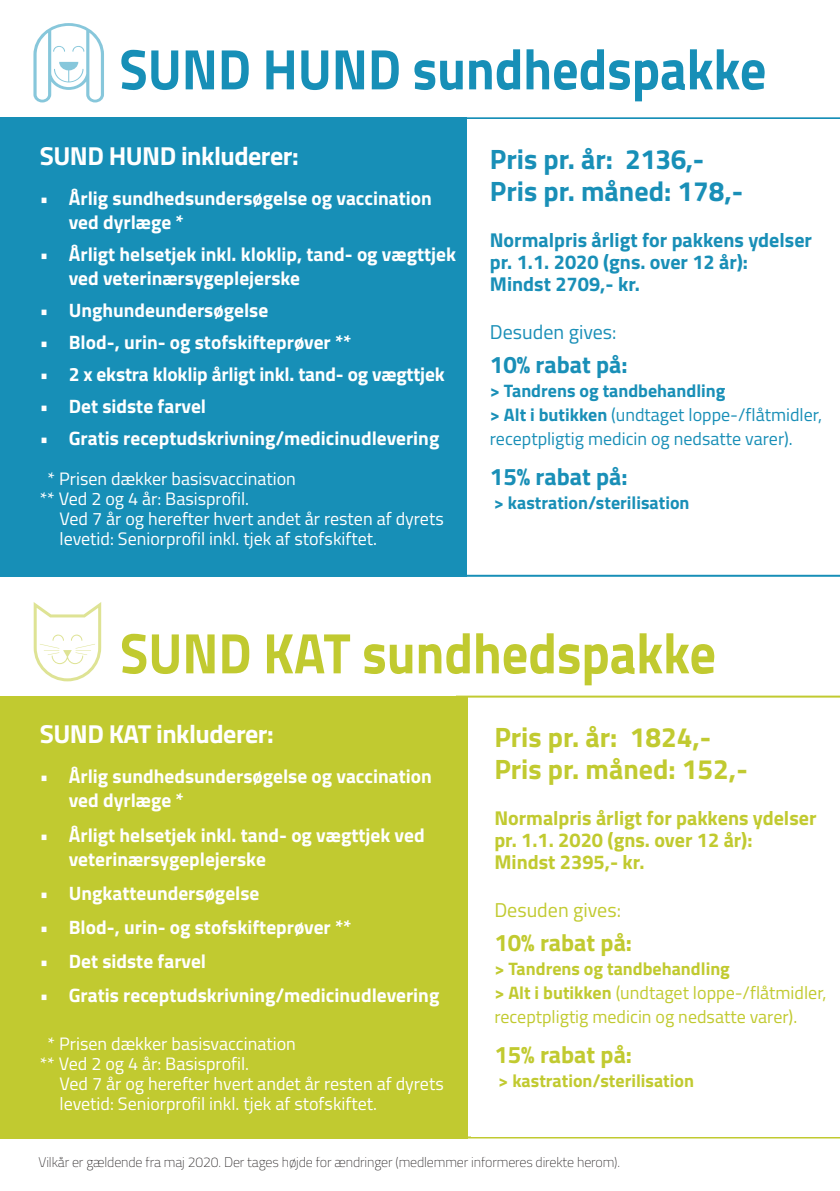
<style>
.page{position:relative;width:840px;height:1191px;background:#fff}
.page>*{position:absolute;margin:0;border:0;box-sizing:border-box;transform-origin:0 0}
.t1{font:700 57.2px "Titillium";color:#178fb7;scale:.91 1}
.t2{font:700 57.2px "Titillium";color:#c1ca30;scale:.91 1}
.t3{font:700 28px "Titillium";color:#c1ca30}
.t4{font:700 28px "Titillium";color:#198fb7}
.t5{font:700 26px "Titillium";letter-spacing:-.02em;color:#fff}
.t6{font:700 24px "Titillium";color:#c1ca30}
.t7{font:700 24px "Titillium";color:#198fb7}
.t8{font:700 20px "Titillium";color:#c1ca30}
.t9{font:700 20px "Titillium";color:#198fb7}
.t10{font:20px "Titillium";color:#c1ca30}
.t11{font:20px "Titillium";color:#198fb7}
.t12{font:700 19.4px/24px "Titillium";color:#fff}
.t13{font:18px "Titillium";color:#fff}
.t14{font:18px/24px "Titillium";color:#c1ca30}
.t15{font:18px/24px "Titillium";color:#198fb7}
.t16{font:700 18px "Titillium";color:#c1ca30}
.t17{font:700 18px "Titillium";color:#198fb7}
.t18{font:100 14px "Titillium";letter-spacing:-.01em;color:#231f20}
.s1{color:#178fb7}
.s2{font-weight:700}
</style>
<div class="page">
<div style="left:0;top:117px;width:466px;height:460px;background:#178fb7"></div>
<div style="left:0;top:695px;width:467px;height:443px;background:#c1ca30"></div>
<svg style="left:34px;top:602px;width:67px;height:79px"></svg>
<hr style="left:455px;top:1136px;width:384px;height:2px;background:#c1ca30">
<svg style="left:33px;top:23px;width:71px;height:79px"></svg>
<hr style="left:457px;top:575px;width:382px;height:2px;background:#178fb7">
<hr style="left:466px;top:117px;width:373px;height:2px;background:#178fb7">
<hr style="left:455px;top:695px;width:384px;height:2px;background:#c1ca30">
<p class="t1" style="left:119px;top:26px;width:712px">SUND HUND sundhedspakke</p>
<p class="t5" style="left:40px;top:136px;width:260px">SUND HUND inkluderer:</p>
<p class="t12" style="left:69px;top:185px;width:364px;text-indent:-29px">• Årlig sundhedsundersøgelse og vaccination ved dyrlæge *</p>
<p class="t12" style="left:69px;top:241px;width:388px;text-indent:-29px">• Årligt helsetjek inkl. kloklip, tand- og vægttjek ved veterinærsygeplejerske</p>
<p class="t12" style="left:40px;top:297px;width:230px">• Unghundeundersøgelse</p>
<p class="t12" style="left:40px;top:329px;width:313px">• Blod-, urin- og stofskifteprøver **</p>
<p class="t12" style="left:40px;top:361px;width:406px">• 2 x ekstra kloklip årligt inkl. tand- og vægttjek</p>
<p class="t12" style="left:40px;top:393px;width:168px">• Det sidste farvel</p>
<p class="t12" style="left:40px;top:425px;width:401px">• Gratis receptudskrivning/medicinudlevering</p>
<p class="t13" style="left:48px;top:466px;width:249px">* Prisen dækker basisvaccination</p>
<p class="t13" style="left:40px;top:486px;width:211px">** Ved 2 og 4 år: Basisprofil.</p>
<p class="t13" style="left:59px;top:506px;width:385px">Ved 7 år og herefter hvert andet år resten af dyrets</p>
<p class="t13" style="left:59px;top:526px;width:319px">levetid: Seniorprofil inkl. tjek af stofskiftet.</p>
<p class="t4" style="left:489px;top:137px;width:215px">Pris pr. år: <span class="s1">2136,-</span></p>
<p class="t4" style="left:489px;top:169px;width:255px">Pris pr. måned: 178,-</p>
<p class="t9" style="left:489px;top:224px;width:323px">Normalpris årligt for pakkens ydelser</p>
<p class="t9" style="left:489px;top:246px;width:259px">pr. 1.1. 2020 (gns. over 12 år):</p>
<p class="t9" style="left:489px;top:268px;width:151px">Mindst 2709,- kr.</p>
<p class="t11" style="left:489px;top:317px;width:128px">Desuden gives:</p>
<p class="t7" style="left:489px;top:346px;width:139px">10% rabat på:</p>
<p class="t17" style="left:489px;top:377px;width:237px">&gt; Tandrens og tandbehandling</p>
<p class="t15" style="left:489px;top:401px;width:333px"><span class="s2">&gt; Alt i butikken</span> (undtaget loppe-/flåtmidler, receptpligtig medicin og nedsatte varer).</p>
<p class="t7" style="left:489px;top:458px;width:139px">15% rabat på:</p>
<p class="t17" style="left:493px;top:489px;width:197px">&gt; kastration/sterilisation</p>
<p class="t2" style="left:120px;top:609px;width:656px">SUND KAT sundhedspakke</p>
<p class="t5" style="left:40px;top:714px;width:235px">SUND KAT inkluderer:</p>
<p class="t12" style="left:69px;top:763px;width:364px;text-indent:-29px">• Årlig sundhedsundersøgelse og vaccination ved dyrlæge *</p>
<p class="t12" style="left:69px;top:821px;width:357px;text-indent:-29px">• Årligt helsetjek inkl. tand- og vægttjek ved veterinærsygeplejerske</p>
<p class="t12" style="left:40px;top:879px;width:221px">• Ungkatteundersøgelse</p>
<p class="t12" style="left:40px;top:913px;width:313px">• Blod-, urin- og stofskifteprøver **</p>
<p class="t12" style="left:40px;top:947px;width:168px">• Det sidste farvel</p>
<p class="t12" style="left:40px;top:981px;width:401px">• Gratis receptudskrivning/medicinudlevering</p>
<p class="t13" style="left:48px;top:1030px;width:249px">* Prisen dækker basisvaccination</p>
<p class="t13" style="left:40px;top:1050px;width:211px">** Ved 2 og 4 år: Basisprofil.</p>
<p class="t13" style="left:59px;top:1070px;width:385px">Ved 7 år og herefter hvert andet år resten af dyrets</p>
<p class="t13" style="left:59px;top:1090px;width:319px">levetid: Seniorprofil inkl. tjek af stofskiftet.</p>
<p class="t3" style="left:494px;top:715px;width:218px">Pris pr. år: 1824,-</p>
<p class="t3" style="left:494px;top:747px;width:255px">Pris pr. måned: 152,-</p>
<p class="t8" style="left:494px;top:802px;width:323px">Normalpris årligt for pakkens ydelser</p>
<p class="t8" style="left:494px;top:824px;width:259px">pr. 1.1. 2020 (gns. over 12 år):</p>
<p class="t8" style="left:494px;top:846px;width:151px">Mindst 2395,- kr.</p>
<p class="t10" style="left:494px;top:895px;width:128px">Desuden gives:</p>
<p class="t6" style="left:494px;top:924px;width:139px">10% rabat på:</p>
<p class="t16" style="left:494px;top:955px;width:237px">&gt; Tandrens og tandbehandling</p>
<p class="t14" style="left:494px;top:980px;width:333px"><span class="s2">&gt; Alt i butikken</span> (undtaget loppe-/flåtmidler, receptpligtig medicin og nedsatte varer).</p>
<p class="t6" style="left:494px;top:1036px;width:139px">15% rabat på:</p>
<p class="t16" style="left:498px;top:1067px;width:197px">&gt; kastration/sterilisation</p>
<p class="t18" style="left:39px;top:1152px;width:582px">Vilkår er gældende fra maj 2020. Der tages højde for ændringer (medlemmer informeres direkte herom).</p>
</div>
